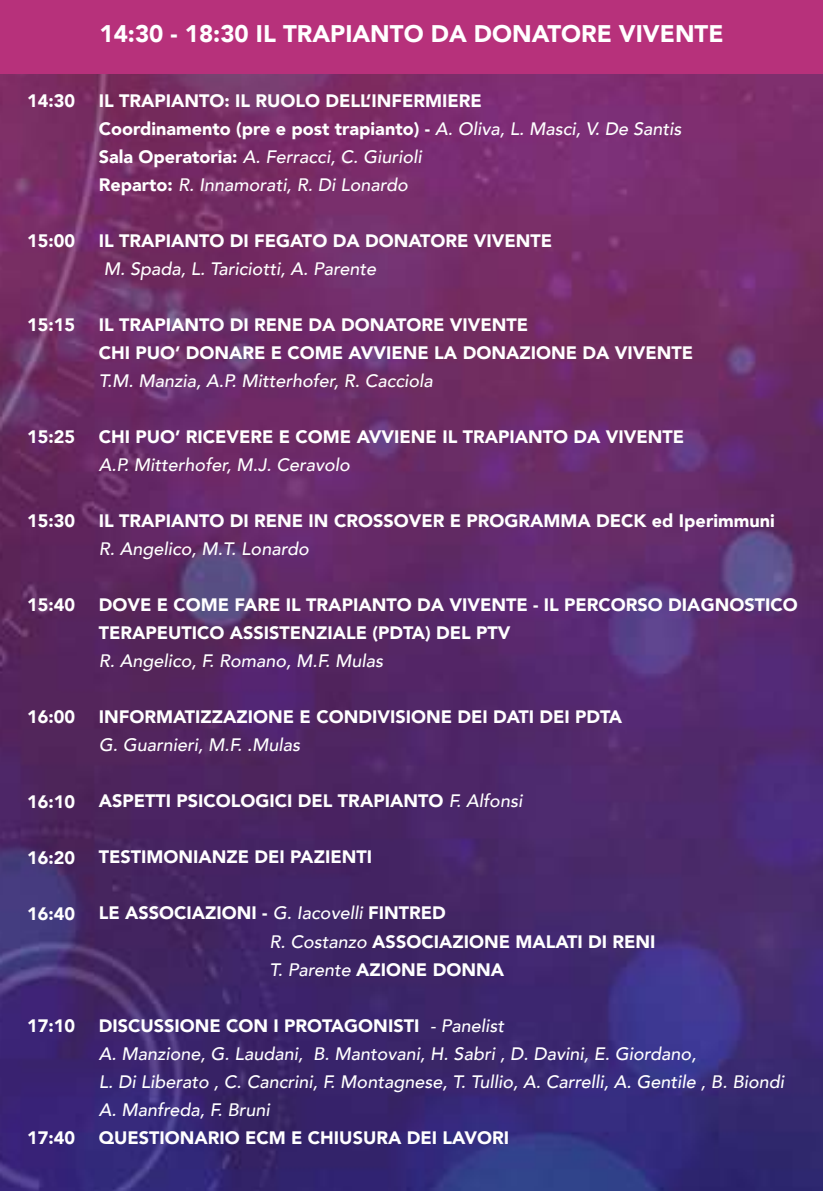
<style>
.page{position:relative;width:823px;height:1191px;background:#fff}
.page>*{position:absolute;margin:0;border:0;box-sizing:border-box;transform-origin:0 0}
.t1{font:900 24px "Avenir";color:#fff}
.t2{font:900 18px/28px "Avenir";color:#fff}
.t3{font:italic 500 18px/28px "Avenir";color:#fff}
.s1{font-weight:500;font-style:italic}
.s2{font-weight:900;font-style:normal}
</style>
<div class="page">
<img style="left:0;top:74px;width:822px;height:1117px">
<div style="left:0;top:0;width:822px;height:74px;background:#b7317b"></div>
<p class="t2" style="left:27px;top:86px;width:49px">14:30</p>
<p class="t2" style="left:27px;top:226px;width:49px">15:00</p>
<p class="t2" style="left:27px;top:310px;width:49px">15:15</p>
<p class="t2" style="left:27px;top:422px;width:49px">15:25</p>
<p class="t2" style="left:27px;top:506px;width:49px">15:30</p>
<p class="t2" style="left:27px;top:590px;width:49px">15:40</p>
<p class="t2" style="left:27px;top:702px;width:49px">16:00</p>
<p class="t2" style="left:27px;top:786px;width:49px">16:10</p>
<p class="t2" style="left:27px;top:842px;width:49px">16:20</p>
<p class="t2" style="left:27px;top:898px;width:49px">16:40</p>
<p class="t2" style="left:27px;top:1010px;width:49px">17:10</p>
<p class="t2" style="left:27px;top:1122px;width:49px">17:40</p>
<h1 class="t1" style="left:99px;top:13px;width:625px">14:30 - 18:30 IL TRAPIANTO DA DONATORE VIVENTE</h1>
<p class="t2" style="left:99px;top:86px;width:584px">IL TRAPIANTO: IL RUOLO DELL’INFERMIERE<br>Coordinamento (pre e post trapianto) - <span class="s1">A. Oliva, L. Masci, V. De Santis </span>Sala Operatoria: <span class="s1">A. Ferracci, C. Giurioli<br></span>Reparto: <span class="s1">R. Innamorati, R. Di Lonardo</span></p>
<p class="t2" style="left:99px;top:226px;width:454px">IL TRAPIANTO DI FEGATO DA DONATORE VIVENTE</p>
<p class="t3" style="left:104px;top:255px;width:274px">M. Spada, L. Tariciotti, A. Parente</p>
<p class="t2" style="left:99px;top:310px;width:595px">IL TRAPIANTO DI RENE DA DONATORE VIVENTE<br>CHI PUO’ DONARE E COME AVVIENE LA DONAZIONE DA VIVENTE</p>
<p class="t3" style="left:99px;top:367px;width:335px">T.M. Manzia, A.P. Mitterhofer, R. Cacciola</p>
<p class="t2" style="left:99px;top:422px;width:586px">CHI PUO’ RICEVERE E COME AVVIENE IL TRAPIANTO DA VIVENTE</p>
<p class="t3" style="left:99px;top:451px;width:252px">A.P. Mitterhofer, M.J. Ceravolo</p>
<p class="t2" style="left:99px;top:506px;width:677px">IL TRAPIANTO DI RENE IN CROSSOVER E PROGRAMMA DECK ed Iperimmuni</p>
<p class="t3" style="left:99px;top:535px;width:211px">R. Angelico, M.T. Lonardo</p>
<p class="t2" style="left:99px;top:590px;width:700px">DOVE E COME FARE IL TRAPIANTO DA VIVENTE - IL PERCORSO DIAGNOSTICO<br>TERAPEUTICO ASSISTENZIALE (PDTA) DEL PTV</p>
<p class="t3" style="left:99px;top:647px;width:286px">R. Angelico, F. Romano, M.F. Mulas</p>
<p class="t2" style="left:99px;top:702px;width:524px">INFORMATIZZAZIONE E CONDIVISIONE DEI DATI DEI PDTA</p>
<p class="t3" style="left:99px;top:731px;width:203px">G. Guarnieri, M.F. .Mulas</p>
<p class="t2" style="left:99px;top:786px;width:425px">ASPETTI PSICOLOGICI DEL TRAPIANTO <span class="s1">F. Alfonsi</span></p>
<p class="t2" style="left:99px;top:842px;width:274px">TESTIMONIANZE DEI PAZIENTI</p>
<p class="t2" style="left:269px;top:898px;width:387px;text-indent:-170px">LE ASSOCIAZIONI - <span class="s1">G. Iacovelli</span> FINTRED<br><span class="s1">R. Costanzo</span> ASSOCIAZIONE MALATI DI RENI<br><span class="s1">T. Parente</span> AZIONE DONNA</p>
<p class="t3" style="left:99px;top:1011px;width:686px"><span class="s2">DISCUSSIONE CON I PROTAGONISTI</span> - Panelist<br>A. Manzione, G. Laudani, B. Mantovani, H. Sabri , D. Davini, E. Giordano,<br>L. Di Liberato , C. Cancrini, F. Montagnese, T. Tullio, A. Carrelli, A. Gentile , B. Biondi A. Manfreda, F. Bruni</p>
<p class="t2" style="left:99px;top:1122px;width:411px">QUESTIONARIO ECM E CHIUSURA DEI LAVORI</p>
</div>
